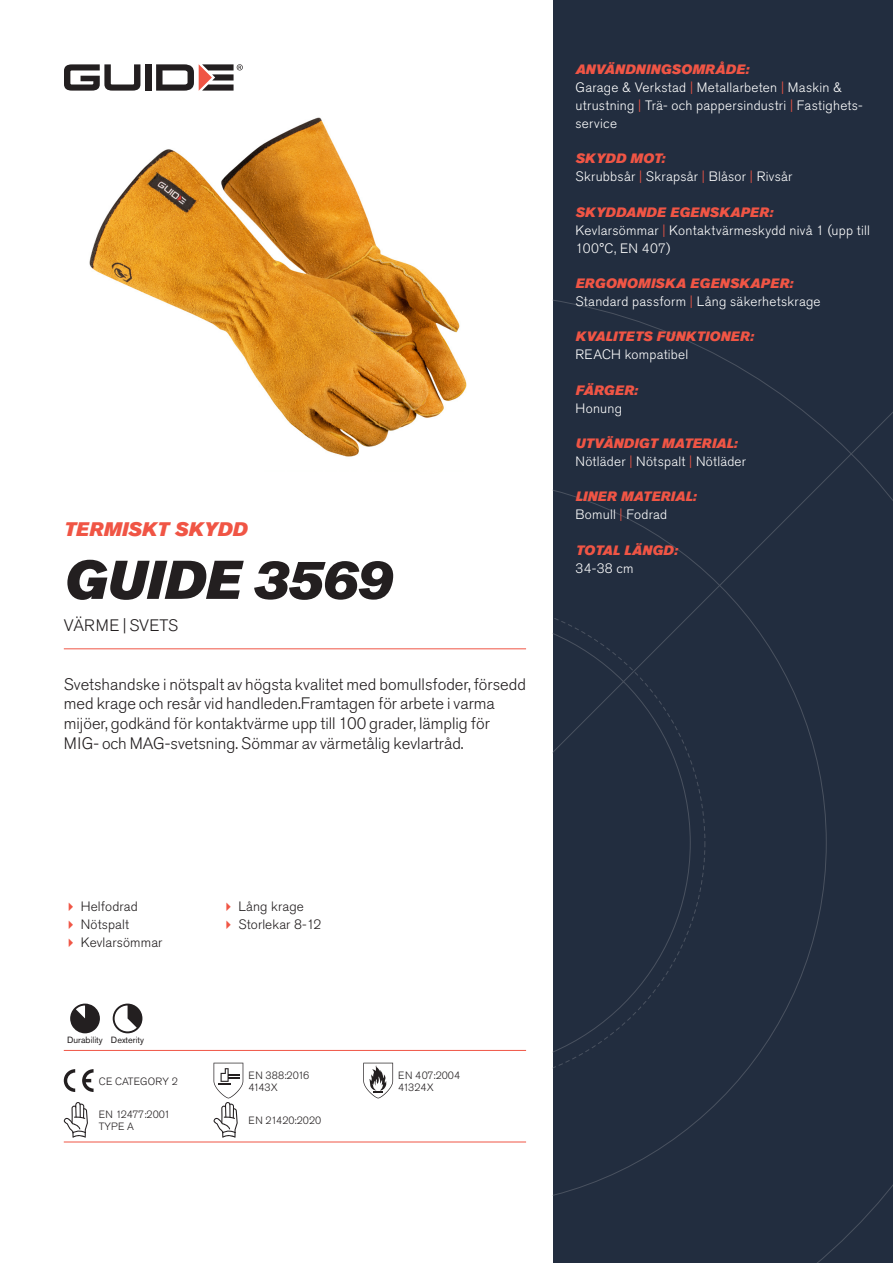
<style>
.page{position:relative;width:893px;height:1263px;background:#fff}
.page>*{position:absolute;margin:0;border:0;box-sizing:border-box;transform-origin:0 0}
.Rubrik{font:italic 54px "Akzidenz Grotesk Pro Super";color:#231f20}
.Överrubrik{font:italic 19.5px "Akzidenz Grotesk Pro Super";letter-spacing:.005em;color:#f05545}
.Ingress{font:300 16.5px/19.8px "Akzidenz Grotesk Pro";color:#231f20}
.Product_-_AltSegment{font:300 16.5px "Akzidenz Grotesk Pro";letter-spacing:.01em;color:#231f20}
.Produkt_-_Brödtext{font:300 13.5px/18px "Akzidenz Grotesk Pro";letter-spacing:.02em;color:#fff}
.Produkt_-_Namn{font:italic 13.5px "Akzidenz Grotesk Pro Super";letter-spacing:.015em;color:#f05545}
.t1{font:300 13.5px "Akzidenz Grotesk Pro";letter-spacing:.01em;color:#231f20}
.t2{font:300 10.5px "Akzidenz Grotesk Pro";color:#231f20}
.t3{font:300 10.5px "Akzidenz Grotesk Pro";letter-spacing:-.02em;color:#231f20}
.Produkt_-_Egenskaper{font:9px "Akzidenz Grotesk Pro";color:#231f20}
.s1{color:#f05545}
</style>
<div class="page">
<div style="left:145px;top:64px;width:7px;height:27px;background:#231f20"></div>
<svg style="left:156px;top:64px;width:87px;height:27px"></svg>
<svg style="left:64px;top:64px;width:76px;height:27px"></svg>
<div style="left:553px;top:0;width:340px;height:1263px;background:#222d3f"></div>
<svg style="left:553px;top:300px;width:340px;height:963px"></svg>
<hr style="left:64px;top:1050px;width:462px;height:1px;background:#f05545">
<hr style="left:64px;top:1142px;width:462px;height:1px;background:#f05545">
<svg style="left:70px;top:1003px;width:30px;height:30px"></svg>
<svg style="left:113px;top:1003px;width:29px;height:30px"></svg>
<svg style="left:64px;top:1069px;width:11px;height:23px"></svg>
<svg style="left:82px;top:1069px;width:12px;height:23px"></svg>
<svg style="left:363px;top:1063px;width:30px;height:35px"></svg>
<svg style="left:64px;top:1102px;width:24px;height:36px"></svg>
<svg style="left:214px;top:1063px;width:29px;height:75px"></svg>
<img style="left:89px;top:117px;width:378px;height:340px">
<hr style="left:64px;top:648px;width:462px;height:1px;background:#f05545">
<p class="Överrubrik" style="left:64px;top:517px;width:185px">TERMISKT SKYDD</p>
<p class="Rubrik" style="left:64px;top:545px;width:330px">GUIDE 3569</p>
<p class="Product_-_AltSegment" style="left:64px;top:615px;width:116px">VÄRME | SVETS</p>
<p class="Ingress" style="left:64px;top:674px;width:464px">Svetshandske i nötspalt av högsta kvalitet med bomullsfoder, försedd med krage och resår vid handleden.Framtagen för arbete i varma mijöer, godkänd för kontaktvärme upp till 100 grader, lämplig för MIG- och MAG-svetsning. Sömmar av värmetålig kevlartråd.</p>
<p class="Produkt_-_Namn" style="left:576px;top:60px;width:175px">ANVÄNDNINGSOMRÅDE:</p>
<p class="Produkt_-_Brödtext" style="left:576px;top:78px;width:289px">Garage &amp; Verkstad <span class="s1">|</span> Metallarbeten <span class="s1">|</span> Maskin &amp; utrustning <span class="s1">|</span> Trä- och pappersindustri <span class="s1">|</span> Fastighets&shy;service</p>
<p class="Produkt_-_Namn" style="left:576px;top:150px;width:91px">SKYDD MOT:</p>
<p class="Produkt_-_Brödtext" style="left:576px;top:168px;width:218px">Skrubbsår <span class="s1">|</span> Skrapsår <span class="s1">|</span> Blåsor <span class="s1">|</span> Rivsår</p>
<p class="Produkt_-_Namn" style="left:576px;top:203px;width:199px">SKYDDANDE EGENSKAPER:</p>
<p class="Produkt_-_Brödtext" style="left:576px;top:221px;width:296px">Kevlarsömmar <span class="s1">|</span> Kontaktvärmeskydd nivå 1 (upp till<br>100°C, EN 407)</p>
<p class="Produkt_-_Namn" style="left:576px;top:274px;width:219px">ERGONOMISKA EGENSKAPER:</p>
<p class="Produkt_-_Brödtext" style="left:576px;top:292px;width:247px">Standard passform <span class="s1">|</span> Lång säkerhetskrage</p>
<p class="Produkt_-_Namn" style="left:576px;top:328px;width:180px">KVALITETS FUNKTIONER:</p>
<p class="Produkt_-_Brödtext" style="left:576px;top:346px;width:114px">REACH kompatibel</p>
<p class="Produkt_-_Namn" style="left:576px;top:381px;width:64px">FÄRGER:</p>
<p class="Produkt_-_Brödtext" style="left:576px;top:399px;width:48px">Honung</p>
<p class="Produkt_-_Namn" style="left:576px;top:434px;width:163px">UTVÄNDIGT MATERIAL:</p>
<p class="Produkt_-_Brödtext" style="left:576px;top:452px;width:172px">Nötläder <span class="s1">|</span> Nötspalt <span class="s1">|</span> Nötläder</p>
<p class="Produkt_-_Namn" style="left:576px;top:488px;width:122px">LINER MATERIAL:</p>
<p class="Produkt_-_Brödtext" style="left:576px;top:506px;width:93px">Bomull <span class="s1">|</span> Fodrad</p>
<p class="Produkt_-_Namn" style="left:576px;top:541px;width:104px">TOTAL LÄNGD:</p>
<p class="Produkt_-_Brödtext" style="left:576px;top:559px;width:59px">34-38 cm</p>
<p class="t1" style="left:81px;top:898px;width:59px">Helfodrad</p>
<p class="t1" style="left:81px;top:916px;width:50px">Nötspalt</p>
<p class="t1" style="left:81px;top:934px;width:83px">Kevlarsömmar</p>
<p class="Produkt_-_Egenskaper" style="left:67px;top:1034px;width:37px">Durability</p>
<p class="Produkt_-_Egenskaper" style="left:111px;top:1034px;width:35px">Dexterity</p>
<p class="t2" style="left:99px;top:1074px;width:81px">CE CATEGORY 2</p>
<p class="t3" style="left:99px;top:1107px;width:73px">EN 12477:2001</p>
<p class="t2" style="left:99px;top:1119px;width:37px">TYPE A</p>
<p class="t1" style="left:238px;top:898px;width:67px">Lång krage</p>
<p class="t1" style="left:238px;top:916px;width:84px">Storlekar 8-12</p>
<p class="t2" style="left:248px;top:1068px;width:62px">EN 388:2016</p>
<p class="t2" style="left:248px;top:1080px;width:31px">4143X</p>
<p class="t2" style="left:248px;top:1113px;width:74px">EN 21420:2020</p>
<p class="t2" style="left:398px;top:1068px;width:63px">EN 407:2004</p>
<p class="t2" style="left:398px;top:1080px;width:37px">41324X</p>
</div>
